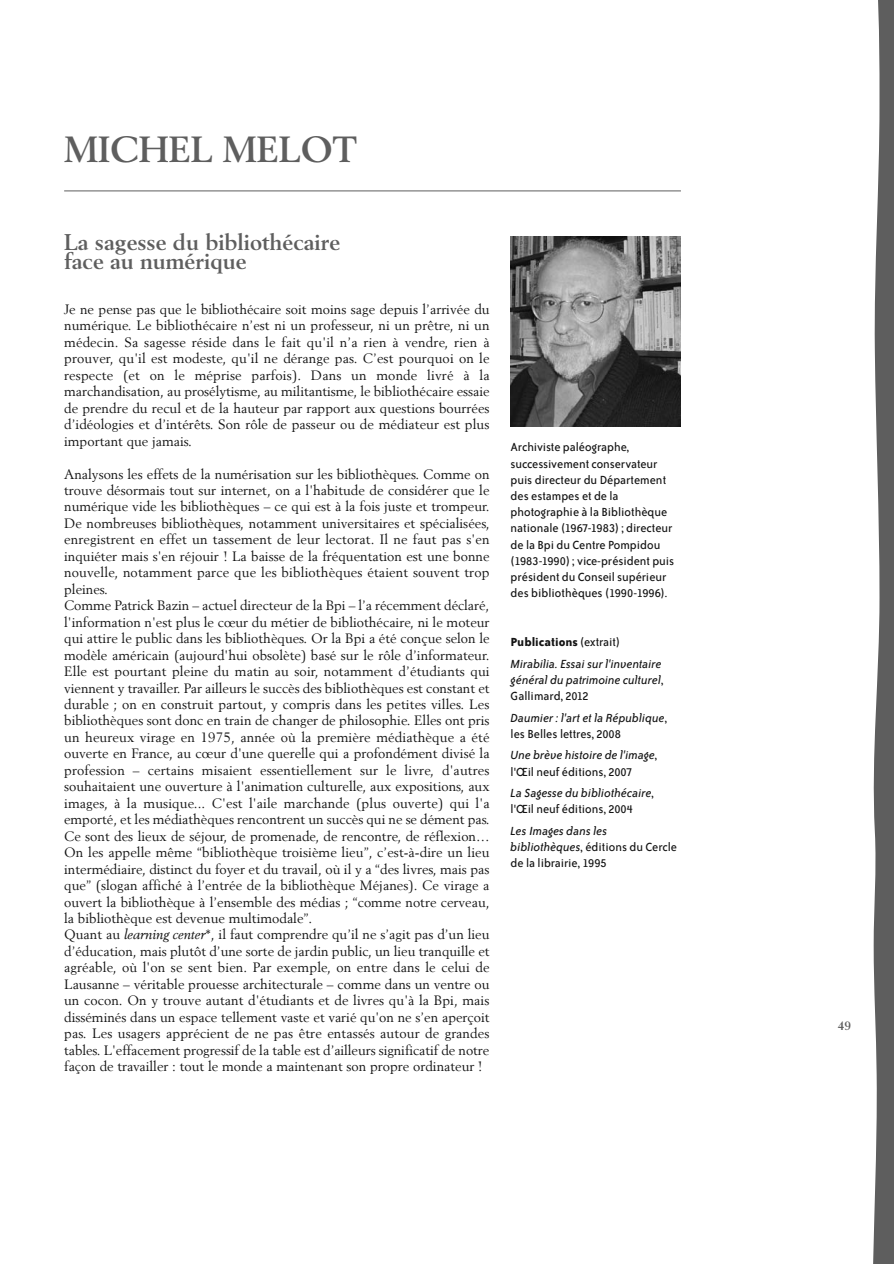
<style>
.page{position:relative;width:894px;height:1264px;background:#fff}
.page>*{position:absolute;margin:0;border:0;box-sizing:border-box;transform-origin:0 0}
.t1{font:700 36px "Berling";color:#5e5e5e}
.t2{font:700 22.5px/19.5px "Berling";color:#5e5e5e}
.t3{font:13.5px/16.5px "Berling";color:#131313;text-align:justify}
.t4{font:13.5px/16.2px "Bailey Sans ITC Std";color:#131313}
.t5{font:italic 13.5px/16px "Bailey Sans ITC Std";color:#131313}
.t6{font:700 12px "Berling";color:#5e5e5e}
.s1{font-style:italic}
.s2{font-weight:700;font-style:normal}
.s3{font-style:normal}
</style>
<div class="page">
<hr style="left:64px;top:190px;width:617px;height:1px;background:#5e5e5e">
<img style="left:510px;top:237px;width:171px;height:190px">
<svg style="left:873px;top:0;width:21px;height:1264px"></svg>
<p class="t1" style="left:64px;top:128px;width:294px">MICHEL MELOT</p>
<p class="t2" style="left:64px;top:232px;width:278px">La sagesse du bibliothécaire face au numérique</p>
<p class="t3" style="left:64px;top:301px;width:427px">Je ne pense pas que le bibliothécaire soit moins sage depuis l’arrivée du numérique. Le bibliothécaire n’est ni un professeur, ni un prêtre, ni un médecin. Sa sagesse réside dans le fait qu'il n’a rien à vendre, rien à prouver, qu'il est modeste, qu'il ne dérange pas. C’est pourquoi on le respecte (et on le méprise parfois). Dans un monde livré à la marchandisation, au prosélytisme, au militantisme, le bibliothécaire essaie de prendre du recul et de la hauteur par rapport aux questions bourrées d’idéologies et d’intérêts. Son rôle de passeur ou de médiateur est plus important que jamais.</p>
<p class="t3" style="left:64px;top:465px;width:427px;text-align:left">Analysons les effets de la numérisation sur les bibliothèques. Comme on trouve désormais tout sur internet, on a l'habitude de considérer que le numérique vide les bibliothèques – ce qui est à la fois juste et trompeur.<br>De nombreuses bibliothèques, notamment universitaires et spécialisées, enregistrent en effet un tassement de leur lectorat. Il ne faut pas s'en inquiéter mais s'en réjouir ! La baisse de la fréquentation est une bonne nouvelle, notamment parce que les bibliothèques étaient souvent trop pleines.<br>Comme Patrick Bazin – actuel directeur de la Bpi – l’a récemment déclaré, l'information n'est plus le cœur du métier de bibliothécaire, ni le moteur qui attire le public dans les bibliothèques. Or la Bpi a été conçue selon le modèle américain (aujourd'hui obsolète) basé sur le rôle d’informateur.<br>Elle est pourtant pleine du matin au soir, notamment d’étudiants qui viennent y travailler. Par ailleurs le succès des bibliothèques est constant et durable ; on en construit partout, y compris dans les petites villes. Les bibliothèques sont donc en train de changer de philosophie. Elles ont pris un heureux virage en 1975, année où la première médiathèque a été ouverte en France, au cœur d'une querelle qui a profondément divisé la profession – certains misaient essentiellement sur le livre, d'autres souhaitaient une ouverture à l'animation culturelle, aux expositions, aux images, à la musique... C'est l'aile marchande (plus ouverte) qui l'a emporté, et les médiathèques rencontrent un succès qui ne se dément pas.<br>Ce sont des lieux de séjour, de promenade, de rencontre, de réflexion… On les appelle même “bibliothèque troisième lieu”, c’est-à-dire un lieu intermédiaire, distinct du foyer et du travail, où il y a “des livres, mais pas que” (slogan affiché à l’entrée de la bibliothèque Méjanes). Ce virage a ouvert la bibliothèque à l’ensemble des médias ; “comme notre cerveau, la bibliothèque est devenue multimodale”.<br>Quant au <span class="s1">learning center</span>*, il faut comprendre qu’il ne s’agit pas d’un lieu d’éducation, mais plutôt d’une sorte de jardin public, un lieu tranquille et agréable, où l'on se sent bien. Par exemple, on entre dans le celui de Lausanne – véritable prouesse architecturale – comme dans un ventre ou un cocon. On y trouve autant d'étudiants et de livres qu'à la Bpi, mais disséminés dans un espace tellement vaste et varié qu'on ne s’en aperçoit pas. Les usagers apprécient de ne pas être entassés autour de grandes tables. L'effacement progressif de la table est d’ailleurs significatif de notre façon de travailler : tout le monde a maintenant son propre ordinateur !</p>
<p class="t4" style="left:510px;top:440px;width:165px">Archiviste paléographe, successivement conservateur puis directeur du Département des estampes et de la photographie à la Bibliothèque nationale (1967-1983) ; directeur de la Bpi du Centre Pompidou (1983-1990) ; vice-président puis président du Conseil supérieur des bibliothèques (1990-1996).</p>
<p class="t5" style="left:510px;top:631px;width:153px;line-height:21.8px"><span class="s2">Publications</span> <span class="s3">(extrait)<br></span>Mirabilia. Essai sur l'inventaire</p>
<p class="t5" style="left:510px;top:672px;width:154px">général du patrimoine culturel<span class="s3">,<br>Gallimard, 2012</span></p>
<p class="t5" style="left:510px;top:709px;width:158px">Daumier : l'art et la République<span class="s3">, les Belles lettres, 2008</span></p>
<p class="t5" style="left:510px;top:747px;width:148px">Une brève histoire de l'image<span class="s3">, l'Œil neuf éditions, 2007</span></p>
<p class="t5" style="left:510px;top:785px;width:145px">La Sagesse du bibliothécaire<span class="s3">, l'Œil neuf éditions, 2004</span></p>
<p class="t4" style="left:510px;top:823px;width:168px"><span class="s1">Les Images dans les bibliothèques</span>, éditions du Cercle de la librairie, 1995</p>
<p class="t6" style="left:838px;top:1019px;width:15px">49</p>
</div>
